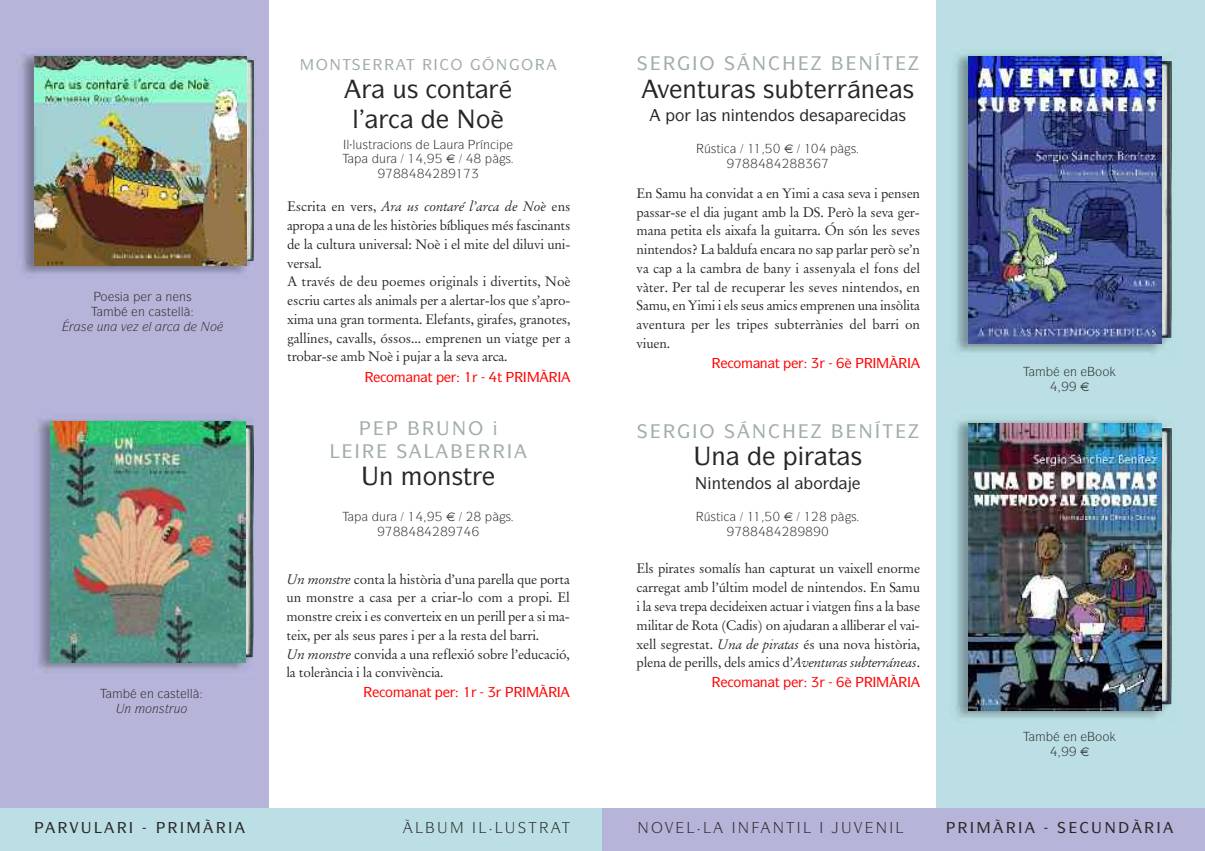
<style>
.page{position:relative;width:1205px;height:851px;background:#fff}
.page>*{position:absolute;margin:0;border:0;box-sizing:border-box;transform-origin:0 0}
.t1{font:500 25px "Itc Symbol";color:#272627}
.t2{font:500 16.25px "Itc Symbol";color:#272627}
.t3{font:13.75px/18.8px "Garamand Classic";letter-spacing:-.015em;color:#272627;text-align:justify}
.t4{font:500 13.75px "Itc Symbol";color:#f00}
.t5{font:12.5px "Itc Symbol";color:#272627}
.t6{font:italic 12.5px "Itc Symbol";color:#272627}
.t7{font:12.5px "Times";color:#272627}
.s1{font-style:italic}
</style>
<div class="page">
<div style="left:0;top:0;width:269px;height:850px;background:#b6b4d9"></div>
<div style="left:0;top:808px;width:602px;height:42px;background:#bbdfe4"></div>
<div style="left:935px;top:0;width:270px;height:850px;background:#bbdfe4"></div>
<div style="left:602px;top:808px;width:603px;height:42px;background:#b6b4d9"></div>
<img style="left:955px;top:53px;width:213px;height:300px">
<img style="left:1162px;top:61px;width:10px;height:277px">
<img style="left:968px;top:57px;width:194px;height:286px">
<img style="left:955px;top:419px;width:217px;height:300px">
<img style="left:1162px;top:427px;width:10px;height:277px">
<img style="left:968px;top:423px;width:194px;height:287px">
<img style="left:20px;top:54px;width:231px;height:220px">
<img style="left:246px;top:60px;width:8px;height:201px">
<img style="left:34px;top:57px;width:212px;height:209px">
<img style="left:36px;top:418px;width:218px;height:255px">
<img style="left:245px;top:425px;width:8px;height:232px">
<img style="left:50px;top:421px;width:195px;height:241px">
<p class="t5" style="left:165px;top:292px;width:28px">■ ■▲</p>
<p class="t5" style="left:138px;top:307px;width:54px">■ ▲▼ ●●→</p>
<p class="t6" style="left:81px;top:322px;width:48px">▲◆■❖</p>
<p class="t6" style="left:148px;top:322px;width:5px">●</p>
<p class="t5" style="left:147px;top:689px;width:54px">■ ▲▼ ●●→</p>
<p class="t6" style="left:125px;top:704px;width:64px">■ □■▲▼ ◆□</p>
<h1 class="t1" style="left:392px;top:79px;width:84px">◆▲ □■▼</h1>
<h1 class="t1" style="left:352px;top:109px;width:8px">●</h1>
<p class="t7" style="left:346px;top:137px;width:28px">●·●◆▲▼</p>
<p class="t5" style="left:392px;top:139px;width:21px">□■▲</p>
<p class="t5" style="left:466px;top:154px;width:47px">✔ →▲</p>
<p class="t3" style="left:287px;top:199px;width:285px;text-align:left">Escrita en vers, <span class="s1">Ara us contaré l’arca de Noè</span> ens apropa a una de les històries bíbliques més fascinants de la cultura universal: Noè i el mite del diluvi uni&shy;versal.<br>A través de deu poemes originals i divertits, Noè escriu cartes als animals per a alertar-los que s’apro&shy;xima una gran tormenta. Elefants, girafes, granotes, gallines, cavalls, óssos... emprenen un viatge per a trobar-se amb Noè i pujar a la seva arca.</p>
<p class="t4" style="left:386px;top:371px;width:48px">□ ■▼</p>
<h1 class="t1" style="left:379px;top:466px;width:94px">■ □■▲▼</h1>
<p class="t3" style="left:286px;top:571px;width:285px;text-align:left"><span class="s1">Un monstre</span> conta la història d’una parella que porta un monstre a casa per a criar-lo com a propi. El monstre creix i es converteix en un perill per a si ma&shy;teix, per als seus pares i per a la resta del barri.<br><span class="s1">Un monstre</span> convida a una reflexió sobre l’educació, la tolerància i la convivència.</p>
<p class="t4" style="left:385px;top:687px;width:48px">□ ■▼</p>
<h1 class="t1" style="left:657px;top:79px;width:158px">❖ ■▼◆ ▲▲◆ ▼</h1>
<p class="t2" style="left:675px;top:109px;width:121px">□ ●▲■■▼■ □▲</p>
<p class="t5" style="left:819px;top:144px;width:39px">✔ →▲</p>
<p class="t3" style="left:636px;top:185px;width:285px">En Samu ha convidat a en Yimi a casa seva i pensen passar-se el dia jugant amb la DS. Però la seva ger&shy;mana petita els aixafa la guitarra. Ón són les seves nintendos? La baldufa encara no sap parlar però se’n va cap a la cambra de bany i assenyala el fons del vàter. Per tal de recuperar les seves nintendos, en Samu, en Yimi i els seus amics emprenen una insòlita aventura per les tripes subterrànies del barri on viuen.</p>
<p class="t4" style="left:733px;top:358px;width:48px">□ ■▼</p>
<h1 class="t1" style="left:711px;top:447px;width:16px">■</h1>
<p class="t2" style="left:712px;top:477px;width:79px">■▼■□▲ ●</p>
<p class="t3" style="left:636px;top:561px;width:285px">Els pirates somalís han capturat un vaixell enorme carregat amb l’últim model de nintendos. En Samu i la seva trepa decideixen actuar i viatgen fins a la base militar de Rota (Cadis) on ajudaran a alliberar el vai&shy;xell segrestat. <span class="s1">Una de piratas</span> és una nova història, plena de perills, dels amics d’<span class="s1">Aventuras subterráneas</span>.</p>
<p class="t4" style="left:733px;top:677px;width:48px">□ ■▼</p>
<p class="t5" style="left:1070px;top:367px;width:41px">■ □□</p>
<p class="t5" style="left:1070px;top:732px;width:41px">■ □□</p>
</div>
